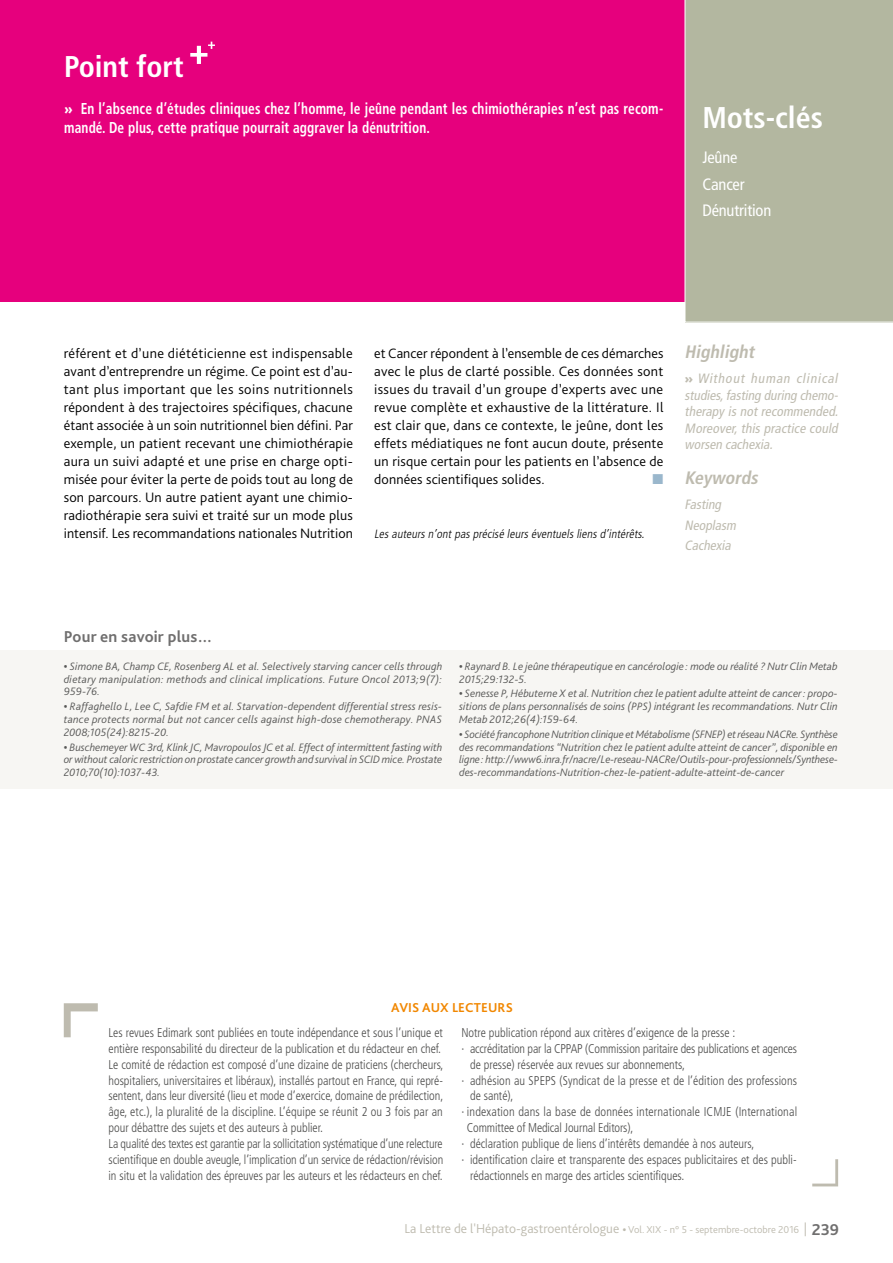
<style>
.page{position:relative;width:893px;height:1263px;background:#fff}
.page>*{position:absolute;margin:0;border:0;box-sizing:border-box;transform-origin:0 0}
.t1{font:700 condensed 30px "Frutiger LT Std";color:#fff}
.t2{font:italic 700 condensed 18px "Frutiger LT Std";color:#bebbaf}
.t3{font:condensed 16.5px/26.5px "Frutiger LT Std";letter-spacing:-.01em;color:#fff}
.t4{font:700 16.5px "Bliss Pro";letter-spacing:.01em;color:#706f6f}
.t5{font:700 condensed 15.75px/18.8px "Frutiger LT Std";letter-spacing:.01em;color:#fff;scale:.85 1}
.t6{font:300 14.25px/18px "Bliss Pro";letter-spacing:.005em;color:#000;text-align:justify}
.t7{font:14.25px "Zapf Dingbats Std";color:#9ab7cc}
.t8{font:italic condensed 13.5px/16.5px "Frutiger LT Std";color:#bebbaf;text-align:justify}
.t9{font:300 13.5px "Bliss Pro";color:#bebbaf}
.t10{font:700 13.5px "Bliss Pro";letter-spacing:.01em;color:#f18700}
.t11{font:300 condensed 12.75px/15.9px "Frutiger LT Std";color:#4a4a49;scale:.95 1}
.t12{font:300 condensed 12.75px "Frutiger LT Std";color:#4a4a49;scale:.96 1}
.t13{font:300 condensed 12.75px "Frutiger LT Std";color:#4a4a49;scale:.94 1}
.t14{font:italic 300 condensed 12px "Frutiger LT Std";color:#000}
.t15{font:italic 300 11.25px/12.8px "Bliss Pro";color:#575756;text-align:justify}
.s1{font-family:"Bliss Pro";font-weight:800;font-stretch:normal}
.s2{font-family:"Bliss Pro";font-weight:800;font-style:normal;font-stretch:normal}
.s3{font-weight:700}
.s4{font-size:10.5px}
.s5{font-weight:700;font-size:16.5px;color:#706f6f}
</style>
<div class="page">
<div style="left:0;top:0;width:893px;height:302px;background:#e6007d"></div>
<svg style="left:685px;top:0;width:208px;height:322px;background:#b6b9a3"></svg>
<svg style="left:190px;top:42px;width:25px;height:22px"></svg>
<div style="left:0;top:651px;width:893px;height:138px;background:#f7f6f3"></div>
<svg style="left:64px;top:1003px;width:34px;height:34px"></svg>
<svg style="left:812px;top:1159px;width:26px;height:27px"></svg>
<h1 class="t1" style="left:64px;top:48px;width:121px">Point fort</h1>
<h3 class="t5" style="left:64px;top:99px;width:706px"><span class="s1">»</span> En l’absence d’études cliniques chez l’homme, le jeûne pendant les chimiothérapies n’est pas recom&shy;mandé. De plus, cette pratique pourrait aggraver la dénutrition.</h3>
<h1 class="t1" style="left:702px;top:100px;width:122px">Mots-clés</h1>
<h3 class="t3" style="left:702px;top:145px;width:70px">Jeûne<br>Cancer<br>Dénutrition</h3>
<p class="t6" style="left:64px;top:344px;width:291px">référent et d’une diététicienne est indispensable avant d’entreprendre un régime. Ce point est d’au&shy;tant plus important que les soins nutritionnels répondent à des trajectoires spécifiques, chacune étant associée à un soin nutritionnel bien défini. Par exemple, un patient recevant une chimiothérapie aura un suivi adapté et une prise en charge opti&shy;misée pour éviter la perte de poids tout au long de son parcours. Un autre patient ayant une chimio&shy;radiothérapie sera suivi et traité sur un mode plus intensif. Les recommandations nationales Nutrition</p>
<p class="t6" style="left:374px;top:344px;width:291px">et Cancer répondent à l’ensemble de ces démarches avec le plus de clarté possible. Ces données sont issues du travail d’un groupe d’experts avec une revue complète et exhaustive de la littérature. Il est clair que, dans ce contexte, le jeûne, dont les effets médiatiques ne font aucun doute, présente un risque certain pour les patients en l’absence de données scientifiques solides.</p>
<p class="t7" style="left:652px;top:473px;width:12px">■</p>
<p class="t14" style="left:374px;top:527px;width:274px">Lesauteursn’ontpasprécisé leurséventuelsliensd’intérêts.</p>
<h2 class="t2" style="left:685px;top:341px;width:75px">Highlight</h2>
<p class="t8" style="left:685px;top:370px;width:158px"><span class="s2">»</span> Without human clinical studies,fasting during chemo&shy;therapy is not recommended.<br>Moreover,this practice could worsen cachexia.</p>
<h2 class="t2" style="left:685px;top:467px;width:78px">Keywords</h2>
<p class="t8" style="left:685px;top:494px;width:56px;line-height:20.4px;text-align:left">Fasting<br>Neoplasm<br>Cachexia</p>
<h3 class="t4" style="left:64px;top:627px;width:150px">Pour en savoir plus…</h3>
<p class="t15" style="left:64px;top:659px;width:380px"><span class="s3">•</span> Simone BA, Champ CE, Rosenberg AL et al. Selectively starving cancer cells through dietary manipulation: methods and clinical implications. Future Oncol 2013;9(7):<br>959-76.</p>
<p class="t15" style="left:64px;top:700px;width:380px"><span class="s3">•</span> Raffaghello L, Lee C, Safdie FM et al. Starvation-dependent differential stress resis&shy;tance protects normal but not cancer cells against high-dose chemotherapy. PNAS 2008;105(24):8215-20.</p>
<p class="t15" style="left:64px;top:740px;width:380px"><span class="s3">•</span> Buschemeyer WC 3rd, Klink JC, Mavropoulos JC et al. Effect of intermittent fasting with or without caloric restriction on prostate cancer growth and survival in SCID mice. Prostate 2010;70(10):1037-43.</p>
<p class="t15" style="left:459px;top:659px;width:380px"><span class="s3">•</span> Raynard B. Le jeûne thérapeutique en cancérologie : mode ou réalité ? Nutr Clin Metab<br>2015;29:132-5.</p>
<p class="t15" style="left:459px;top:687px;width:380px"><span class="s3">•</span> Senesse P, Hébuterne X et al. Nutrition chez le patient adulte atteint de cancer: propo&shy;sitions de plans personnalisés de soins (PPS) intégrant les recommandations. Nutr Clin Metab 2012;26(4):159-64.</p>
<p class="t15" style="left:459px;top:727px;width:380px"><span class="s3">•</span> Société francophone Nutrition clinique et Métabolisme (SFNEP) et réseau NACRe. Synthèse des recommandations “Nutrition chez le patient adulte atteint de cancer”, disponible en ligne: http://www6.inra.fr/nacre/Le-reseau-NACRe/Outils-pour-professionnels/Synthese&shy;des-recommandations-Nutrition-chez-le-patient-adulte-atteint-de-cancer</p>
<p class="t10" style="left:391px;top:999px;width:123px">AVIS AUX LECTEURS</p>
<p class="t11" style="left:108px;top:1025px;width:354px">Les revues Edimark sont publiées en toute indépendance et sous l’unique et entière responsabilité du directeur de la publication et du rédacteur en chef.<br>Le comité de rédaction est composé d’une dizaine de praticiens (chercheurs, hospitaliers, universitaires et libéraux), installés partout en France, qui repré&shy;sentent, dans leur diversité (lieu et mode d’exercice, domaine de prédilection, âge, etc.), la pluralité de la discipline. L’équipe se réunit 2 ou 3 fois par an pour débattre des sujets et des auteurs à publier.<br>La qualité des textes est garantie par la sollicitation systématique d’une relecture scientifique en double aveugle, l’implication d’un service de rédaction/révision in situ et la validation des épreuves par les auteurs et les rédacteurs en chef.</p>
<p class="t11" style="left:461px;top:1025px;width:290px">Notre publication répond aux critères d’exigence de la presse :</p>
<p class="t13" style="left:461px;top:1041px;width:359px">· accréditation par la CPPAP (Commission paritaire des publications et agences</p>
<p class="t11" style="left:470px;top:1056px;width:228px">de presse) réservée aux revues sur abonnements,</p>
<p class="t12" style="left:461px;top:1073px;width:351px">· adhésion au SPEPS (Syndicat de la presse et de l’édition des professions</p>
<p class="t11" style="left:470px;top:1088px;width:47px">de santé),</p>
<p class="t12" style="left:461px;top:1105px;width:351px">· indexation dans la base de données internationale ICMJE (International</p>
<p class="t11" style="left:467px;top:1120px;width:177px">Committee of Medical Journal Editors),</p>
<p class="t11" style="left:461px;top:1136px;width:310px">· déclaration publique de liens d’intérêts demandée à nos auteurs,</p>
<p class="t11" style="left:461px;top:1152px;width:354px">· identification claire et transparente des espaces publicitaires et des publi-</p>
<p class="t11" style="left:470px;top:1168px;width:227px">rédactionnels en marge des articles scientifiques.</p>
<p class="t9" style="left:404px;top:1220px;width:436px">La Lettre de l'Hépato-gastroentérologue • <span class="s4">Vol. XIX - n° 5 - septembre-octobre 2016</span> | <span class="s5">239</span></p>
</div>
